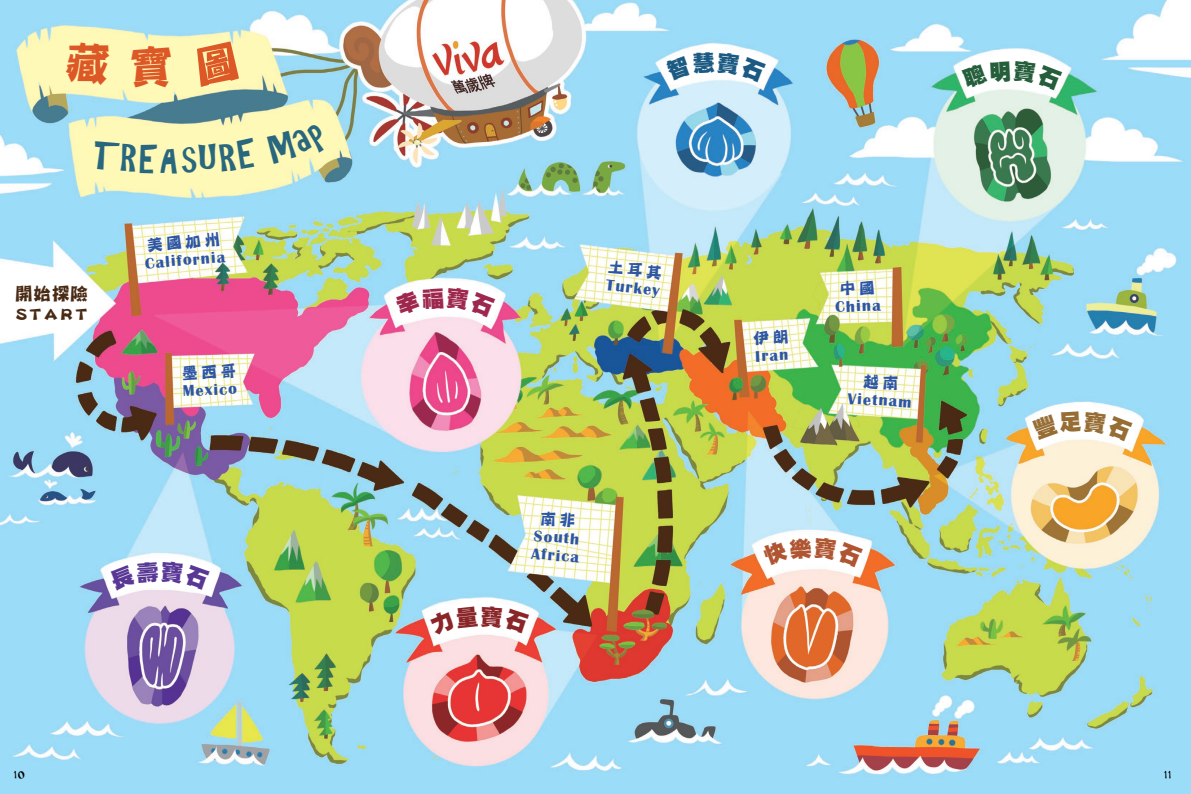
<style>
.page{position:relative;width:1191px;height:794px;background:#fff}
.page>*{position:absolute;margin:0;border:0;box-sizing:border-box;transform-origin:0 0}
.t1{font:45px "DF Ping Ju Std W7";color:#dd5827}
.t2{font:35px "ARCHRISTY";color:#29677e}
.t3{font:18px "DF Ping Ju Std W7";letter-spacing:.15em;color:#492a14}
.t4{font:700 16px "Britannic";color:#2d56a5}
.t5{font:16px "DF Ping Ju Std W7";color:#2d56a5}
.t6{font:10px "ARCHRISTY";color:#000}
</style>
<div class="page">
<img style="left:0;top:0;width:1191px;height:794px">
<div style="left:65px;top:41px;width:46px;height:45px;background:#fff9b7"></div>
<div style="left:194px;top:40px;width:45px;height:47px;background:#fff9b7"></div>
<div style="left:92px;top:140px;width:65px;height:33px;background:#fff9b7"></div>
<div style="left:181px;top:138px;width:76px;height:35px;background:#fff9b7"></div>
<div style="left:266px;top:123px;width:64px;height:41px;background:#fff9b7"></div>
<svg style="left:182px;top:363px;width:54px;height:17px"></svg>
<svg style="left:541px;top:510px;width:34px;height:18px"></svg>
<svg style="left:608px;top:260px;width:54px;height:20px"></svg>
<svg style="left:753px;top:329px;width:35px;height:16px"></svg>
<svg style="left:840px;top:280px;width:34px;height:16px"></svg>
<svg style="left:863px;top:374px;width:34px;height:16px"></svg>
<svg style="left:394px;top:287px;width:101px;height:31px"></svg>
<svg style="left:109px;top:560px;width:101px;height:31px"></svg>
<svg style="left:428px;top:605px;width:101px;height:31px"></svg>
<svg style="left:762px;top:537px;width:101px;height:31px"></svg>
<svg style="left:665px;top:52px;width:101px;height:31px"></svg>
<svg style="left:961px;top:60px;width:101px;height:31px"></svg>
<svg style="left:1032px;top:411px;width:100px;height:30px"></svg>
<p class="t1" style="left:129px;top:43px;width:46px">寶</p>
<h2 class="t2" style="left:160px;top:139px;width:21px">A</h2>
<p class="t3" style="left:15px;top:284px;width:75px">開始探險</p>
<p class="t3" style="left:16px;top:304px;width:73px">START</p>
<p class="t5" style="left:146px;top:236px;width:75px;rotate:-5deg">美國加州</p>
<p class="t4" style="left:144px;top:254px;width:82px;rotate:-5deg">California</p>
<p class="t4" style="left:182px;top:382px;width:56px;rotate:-2deg">Mexico</p>
<p class="t4" style="left:607px;top:275px;width:55px;rotate:7deg">Turkey</p>
<p class="t4" style="left:534px;top:526px;width:47px;rotate:4deg">South</p>
<p class="t4" style="left:532px;top:544px;width:49px;rotate:4deg">Africa</p>
<p class="t4" style="left:755px;top:347px;width:34px;rotate:-2deg">Iran</p>
<p class="t4" style="left:835px;top:298px;width:47px;rotate:-2deg">China</p>
<p class="t4" style="left:848px;top:389px;width:65px;rotate:3deg">Vietnam</p>
<p class="t6" style="left:14px;top:769px;width:12px">10</p>
<p class="t6" style="left:1164px;top:769px;width:8px">11</p>
</div>
